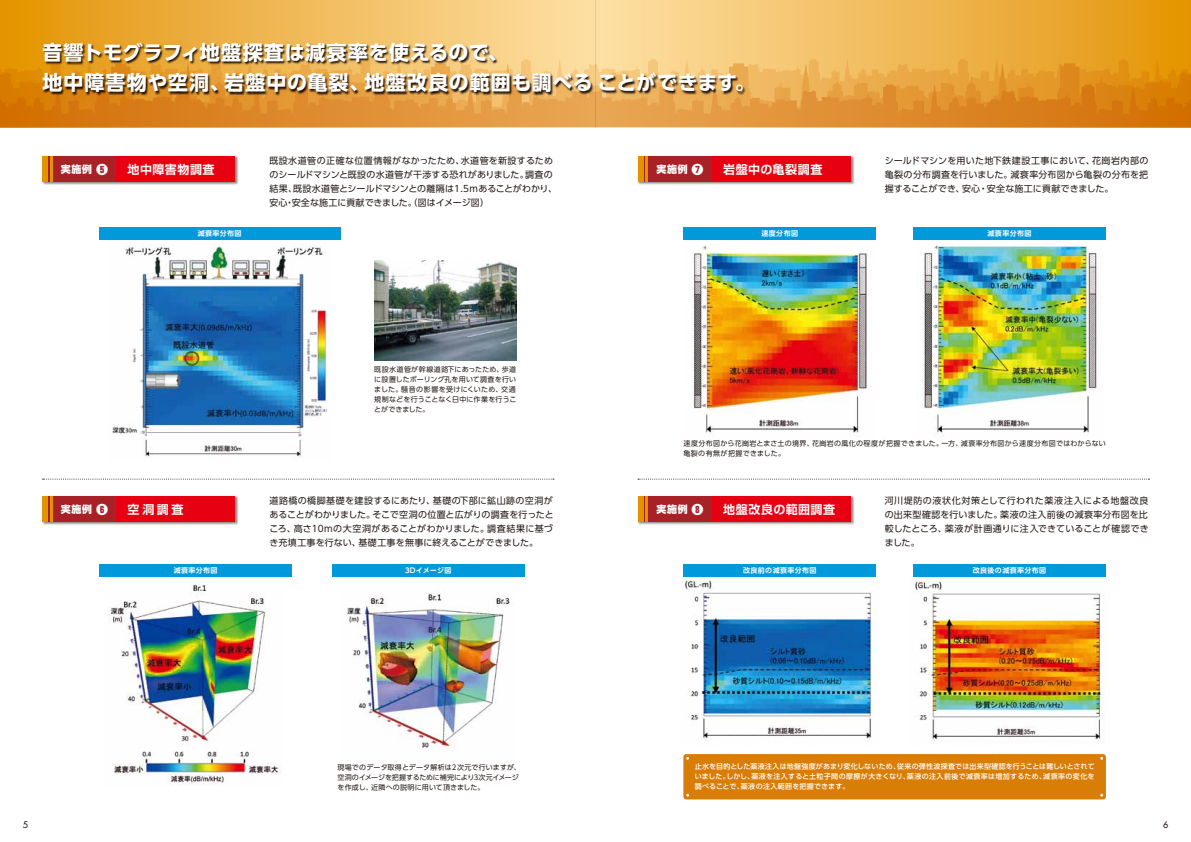
<style>
.page{position:relative;width:1191px;height:842px;background:#fff}
.page>*{position:absolute;margin:0;border:0;box-sizing:border-box;transform-origin:0 0}
.t1{font:700 20px/30px "UD Shin Go Pro";letter-spacing:.03em;color:#fff}
.t2{font:700 12px "Shin Go Pro De";letter-spacing:.045em;color:#fff}
.t3{font:800 10px "Shin Go Pro";letter-spacing:.06em;color:#fff}
.t4{font:9px/14px "UD Shin Go Pro";letter-spacing:.02em;color:#221815;text-align:justify}
.t5{font:9px "Futura";color:#221815}
.t6{font:7px/10px "UD Shin Go Pro";letter-spacing:.025em;color:#221815}
.t7{font:500 7px/10px "UD Shin Go Pro";letter-spacing:.05em;color:#fff;text-align:justify}
.t8{font:700 7px "UD Shin Go Pro De";letter-spacing:.05em;color:#fff}
.t9{font:700 7px "UD Shin Go Pro De";letter-spacing:.025em;color:#fff}
.s1{font-weight:900;font-size:12px}
</style>
<div class="page">
<img style="left:110px;top:584px;width:171px;height:201px">
<img style="left:347px;top:594px;width:163px;height:157px">
<img style="left:692px;top:245px;width:175px;height:192px">
<img style="left:922px;top:243px;width:179px;height:190px">
<img style="left:112px;top:245px;width:216px;height:212px">
<svg style="left:595px;top:0;width:596px;height:128px;background:#e9a742"></svg>
<svg style="left:0;top:0;width:595px;height:128px;background:#e8a642"></svg>
<img style="left:684px;top:580px;width:192px;height:159px">
<img style="left:915px;top:581px;width:190px;height:160px">
<img style="left:374px;top:261px;width:142px;height:99px">
<img style="left:42px;top:156px;width:197px;height:29px">
<div style="left:43px;top:156px;width:192px;height:25px;background:#e60012"></div>
<div style="left:43px;top:156px;width:73px;height:25px;background:#a72126"></div>
<div style="left:43px;top:156px;width:5px;height:25px;background:#e39300"></div>
<hr style="left:50px;top:156px;width:2px;height:25px;background:#e39300">
<img style="left:42px;top:496px;width:197px;height:29px">
<div style="left:43px;top:496px;width:192px;height:26px;background:#e60012"></div>
<div style="left:43px;top:496px;width:73px;height:26px;background:#a72126"></div>
<div style="left:43px;top:496px;width:5px;height:26px;background:#e39300"></div>
<hr style="left:50px;top:496px;width:2px;height:26px;background:#e39300">
<img style="left:637px;top:156px;width:218px;height:29px">
<div style="left:638px;top:156px;width:212px;height:25px;background:#e60012"></div>
<div style="left:638px;top:156px;width:73px;height:25px;background:#a72126"></div>
<div style="left:638px;top:156px;width:5px;height:25px;background:#e39300"></div>
<hr style="left:645px;top:156px;width:3px;height:25px;background:#e39300">
<img style="left:637px;top:496px;width:218px;height:29px">
<div style="left:638px;top:496px;width:212px;height:26px;background:#e60012"></div>
<div style="left:638px;top:496px;width:73px;height:26px;background:#a72126"></div>
<div style="left:638px;top:496px;width:5px;height:26px;background:#e39300"></div>
<hr style="left:645px;top:496px;width:3px;height:26px;background:#e39300">
<div style="left:683px;top:754px;width:423px;height:45px;background:#d87d06;border-radius:3px"></div>
<img style="left:41px;top:41px;width:719px;height:61px">
<svg style="left:638px;top:479px;width:511px;height:1px"></svg>
<svg style="left:43px;top:479px;width:511px;height:1px"></svg>
<div style="left:99px;top:227px;width:241px;height:13px;background:#0099d9"></div>
<div style="left:913px;top:227px;width:193px;height:13px;background:#0099d9"></div>
<div style="left:683px;top:227px;width:193px;height:13px;background:#0099d9"></div>
<div style="left:913px;top:564px;width:193px;height:13px;background:#0099d9"></div>
<div style="left:683px;top:564px;width:193px;height:13px;background:#0099d9"></div>
<div style="left:332px;top:564px;width:192px;height:13px;background:#0099d9"></div>
<div style="left:99px;top:564px;width:193px;height:13px;background:#0099d9"></div>
<h1 class="t1" style="left:43px;top:37px;width:714px">音響トモグラフィ地盤探査は減衰率を使えるので、<br>地中障害物や空洞、岩盤中の亀裂、地盤改良の範囲も調べることができます。</h1>
<p class="t3" style="left:61px;top:161px;width:49px">実施例 <span class="s1">❺</span></p>
<h2 class="t2" style="left:128px;top:159px;width:88px">地中障害物調査</h2>
<p class="t4" style="left:269px;top:153px;width:289px;text-align:left">既設水道管の正確な位置情報がなかったため、水道管を新設するためのシールドマシンと既設の水道管が干渉する恐れがありました。調査の結果、既設水道管とシールドマシンとの離隔は1.5mあることがわかり、安心・安全な施工に貢献できました。（図はイメージ図）</p>
<p class="t3" style="left:656px;top:161px;width:49px">実施例 <span class="s1">❼</span></p>
<h2 class="t2" style="left:723px;top:159px;width:101px">岩盤中の亀裂調査</h2>
<p class="t4" style="left:884px;top:153px;width:265px">シールドマシンを用いた地下鉄建設工事において、花崗岩内部の亀裂の分布調査を行いました。減衰率分布図から亀裂の分布を把握することができ、安心・安全な施工に貢献できました。</p>
<p class="t8" style="left:198px;top:227px;width:45px">減衰率分布図</p>
<p class="t8" style="left:761px;top:227px;width:38px">速度分布図</p>
<p class="t8" style="left:987px;top:227px;width:45px">減衰率分布図</p>
<p class="t6" style="left:374px;top:364px;width:144px;text-align:justify">既設水道管が幹線道路下にあったため、歩道に設置したボーリング孔を用いて調査を行いました。騒音の影響を受けにくいため、交通規制などを行うことなく日中に作業を行うことができました。</p>
<p class="t6" style="left:683px;top:438px;width:424px">速度分布図から花崗岩とまさ土の境界、花崗岩の風化の程度が把握できました。一方、減衰率分布図から速度分布図ではわからない亀裂の有無が把握できました。</p>
<p class="t3" style="left:61px;top:501px;width:49px">実施例 <span class="s1">❻</span></p>
<h2 class="t2" style="left:128px;top:499px;width:58px">空洞調査</h2>
<p class="t4" style="left:269px;top:493px;width:286px">道路橋の橋脚基礎を建設するにあたり、基礎の下部に鉱山跡の空洞があることがわかりました。そこで空洞の位置と広がりの調査を行ったところ、高さ10mの大空洞があることがわかりました。調査結果に基づき充填工事を行ない、基礎工事を無事に終えることができました。</p>
<p class="t3" style="left:656px;top:501px;width:49px">実施例 <span class="s1">❽</span></p>
<h2 class="t2" style="left:723px;top:499px;width:114px">地盤改良の範囲調査</h2>
<p class="t4" style="left:884px;top:493px;width:265px">河川堤防の液状化対策として行われた薬液注入による地盤改良の出来型確認を行いました。薬液の注入前後の減衰率分布図を比較したところ、薬液が計画通りに注入できていることが確認できました。</p>
<p class="t8" style="left:174px;top:565px;width:45px">減衰率分布図</p>
<p class="t9" style="left:405px;top:565px;width:48px">3Dイメージ図</p>
<p class="t8" style="left:743px;top:565px;width:75px">改良前の減衰率分布図</p>
<p class="t8" style="left:973px;top:565px;width:75px">改良後の減衰率分布図</p>
<p class="t6" style="left:337px;top:762px;width:185px">現場でのデータ取得とデータ解析は2次元で行いますが、空洞のイメージを把握するために補完により3次元イメージを作成し、近隣への説明に用いて頂きました。</p>
<p class="t7" style="left:694px;top:761px;width:401px">止水を目的とした薬液注入は地盤強度があまり変化しないため、従来の弾性波探査では出来型確認を行うことは難しいとされていました。しかし、薬液を注入すると土粒子間の摩擦が大きくなり、薬液の注入前後で減衰率は増加するため、減衰率の変化を調べることで、薬液の注入範囲を把握できます。</p>
<p class="t5" style="left:23px;top:819px;width:7px">5</p>
<p class="t5" style="left:1163px;top:819px;width:7px">6</p>
</div>
